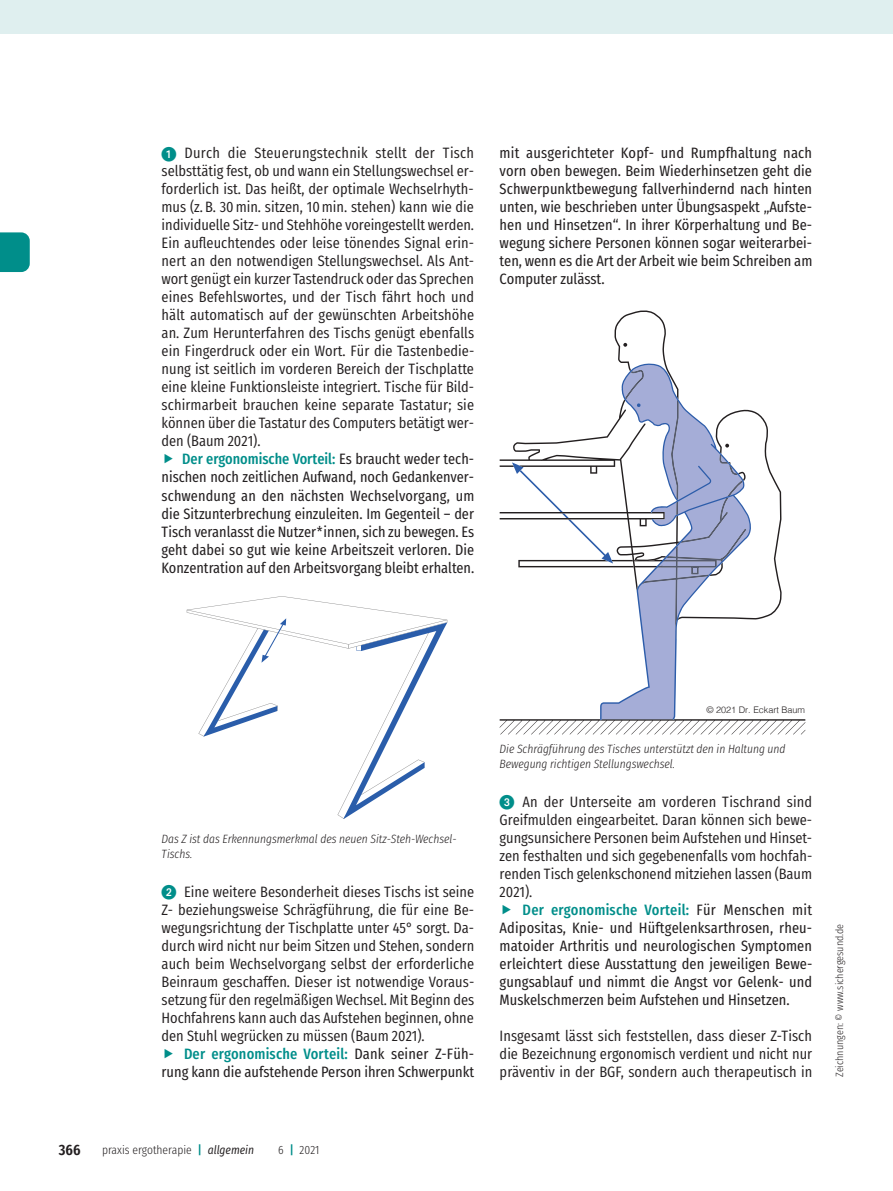
<style>
.page{position:relative;width:893px;height:1191px;background:#fff}
.page>*{position:absolute;margin:0;border:0;box-sizing:border-box;transform-origin:0 0}
.t1{font:15px/18px "Fira Sans Condensed";color:#231f20;text-align:justify}
.t2{font:15px/18px "Fira Sans Condensed";color:#231f20;text-align:justify}
.t3{font:600 15px "Fira Sans Condensed";color:#231f20}
.t4{font:italic 300 12px/14.4px "Fira Sans Condensed";color:#231f20}
.t5{font:300 12px "Fira Sans Condensed";color:#231f20}
.t6{font:300 10.5px "Fira Sans Condensed";color:#231f20}
.t7{font:300 9px "Helvetica";color:#231f20}
.s1{font-family:"European Pi One";color:#008e8a}
.s2{font-weight:500;color:#008e8a}
.s3{font-weight:400;font-style:italic}
</style>
<div class="page">
<svg style="left:0;top:232px;width:30px;height:40px"></svg>
<div style="left:0;top:0;width:893px;height:34px;background:#dfefef"></div>
<svg style="left:187px;top:596px;width:260px;height:223px"></svg>
<svg style="left:500px;top:310px;width:305px;height:424px"></svg>
<svg style="left:600px;top:360px;width:155px;height:360px"></svg>
<p class="t1" style="left:162px;top:142px;width:314px"><span class="s1">1</span> Durch die Steuerungstechnik stellt der Tisch selbsttätig fest, ob und wann ein Stellungswechsel er&shy;forderlich ist. Das heißt, der optimale Wechselrhyth&shy;mus (z.B. 30min. sitzen, 10min. stehen) kann wie die individuelle Sitz- und Stehhöhe voreingestellt werden.<br>Ein aufleuchtendes oder leise tönendes Signal erin&shy;nert an den notwendigen Stellungswechsel. Als Ant&shy;wort genügt ein kurzer Tastendruck oder das Sprechen eines Befehlswortes, und der Tisch fährt hoch und hält automatisch auf der gewünschten Arbeitshöhe an. Zum Herunterfahren des Tischs genügt ebenfalls ein Fingerdruck oder ein Wort. Für die Tastenbedie&shy;nung ist seitlich im vorderen Bereich der Tischplatte eine kleine Funktionsleiste integriert. Tische für Bild&shy;schirmarbeit brauchen keine separate Tastatur; sie können über die Tastatur des Computers betätigt wer&shy;den (Baum 2021).</p>
<p class="t2" style="left:162px;top:448px;width:314px;text-indent:21px"><span class="s2">Der ergonomische Vorteil:</span> Es braucht weder tech&shy;nischen noch zeitlichen Aufwand, noch Gedankenver&shy;schwendung an den nächsten Wechselvorgang, um die Sitzunterbrechung einzuleiten. Im Gegenteil – der Tisch veranlasst die Nutzer*innen, sich zu bewegen. Es geht dabei so gut wie keine Arbeitszeit verloren. Die Konzentration auf den Arbeitsvorgang bleibt erhalten.</p>
<p class="t2" style="left:500px;top:142px;width:314px">mit ausgerichteter Kopf- und Rumpfhaltung nach vorn oben bewegen. Beim Wiederhinsetzen geht die Schwerpunktbewegung fallverhindernd nach hinten unten, wie beschrieben unter Übungsaspekt „Aufste&shy;hen und Hinsetzen“. In ihrer Körperhaltung und Be&shy;wegung sichere Personen können sogar weiterarbei&shy;ten, wenn es die Art der Arbeit wie beim Schreiben am Computer zulässt.</p>
<p class="t4" style="left:162px;top:831px;width:296px">Das Z ist das Erkennungsmerkmal des neuen Sitz-Steh-Wechsel-<br>Tischs.</p>
<p class="t1" style="left:162px;top:880px;width:314px"><span class="s1">2</span> Eine weitere Besonderheit dieses Tischs ist seine Z- beziehungsweise Schrägführung, die für eine Be&shy;wegungsrichtung der Tischplatte unter 45° sorgt. Da&shy;durch wird nicht nur beim Sitzen und Stehen, sondern auch beim Wechselvorgang selbst der erforderliche Beinraum geschaffen. Dieser ist notwendige Voraus&shy;setzung für den regelmäßigen Wechsel. Mit Beginn des Hochfahrens kann auch das Aufstehen beginnen, ohne den Stuhl wegrücken zu müssen (Baum 2021).</p>
<p class="t2" style="left:162px;top:1042px;width:314px;text-align:right"><span class="s2">Der ergonomische Vorteil:</span> Dank seiner Z-Füh&shy;rung kann die aufstehende Person ihren Schwerpunkt</p>
<p class="t7" style="left:706px;top:702px;width:100px">© 2021 Dr. Eckart Baum</p>
<p class="t4" style="left:500px;top:742px;width:287px">Die Schrägführung des Tisches unterstützt den in Haltung und<br>Bewegung richtigen Stellungswechsel.</p>
<p class="t1" style="left:500px;top:790px;width:314px"><span class="s1">3</span> An der Unterseite am vorderen Tischrand sind Greifmulden eingearbeitet. Daran können sich bewe&shy;gungsunsichere Personen beim Aufstehen und Hinset&shy;zen festhalten und sich gegebenenfalls vom hochfah&shy;renden Tisch gelenkschonend mitziehen lassen (Baum 2021).</p>
<p class="t2" style="left:500px;top:898px;width:314px;text-indent:23px"><span class="s2">Der ergonomische Vorteil:</span> Für Menschen mit Adipositas, Knie- und Hüftgelenksarthrosen, rheu&shy;matoider Arthritis und neurologischen Symptomen erleichtert diese Ausstattung den jeweiligen Bewe&shy;gungsablauf und nimmt die Angst vor Gelenk- und Muskelschmerzen beim Aufstehen und Hinsetzen.</p>
<p class="t1" style="left:500px;top:1024px;width:314px">Insgesamt lässt sich feststellen, dass dieser Z-Tisch die Bezeichnung ergonomisch verdient und nicht nur präventiv in der BGF, sondern auch therapeutisch in</p>
<p class="t6" style="left:830px;top:1077px;width:155px;rotate:-90deg">Zeichnungen: © www.sichergesund.de</p>
<p class="t3" style="left:59px;top:1135px;width:23px">366</p>
<p class="t5" style="left:102px;top:1139px;width:154px">praxis ergotherapie <span class="s2">|</span> <span class="s3">allgemein</span></p>
<p class="t5" style="left:278px;top:1139px;width:43px">6 <span class="s2">|</span> 2021</p>
</div>
